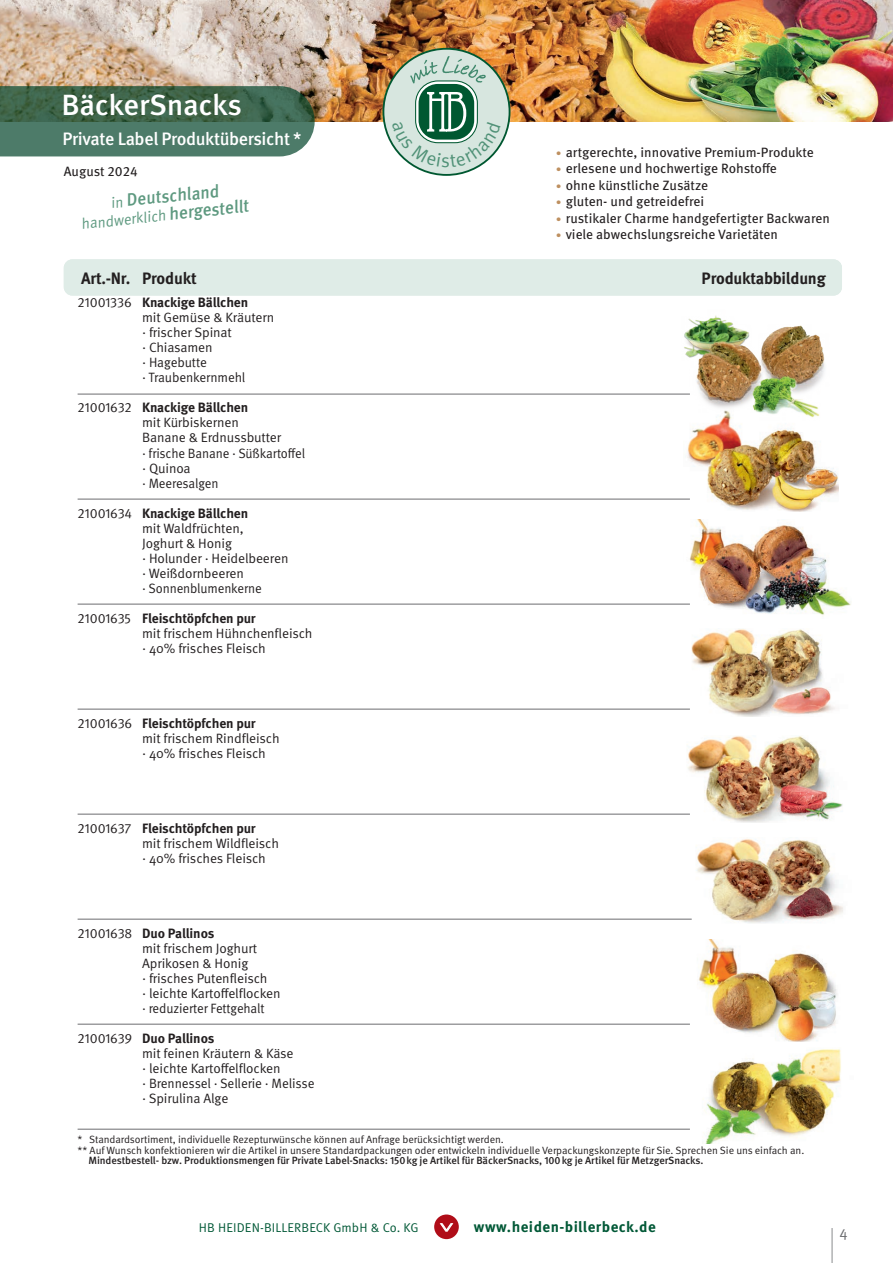
<style>
.page{position:relative;width:893px;height:1263px;background:#fff}
.page>*{position:absolute;margin:0;border:0;box-sizing:border-box;transform-origin:0 0}
.t1{font:55.5px "Meta Pro Norm";color:#6c6d70;scale:.2 1}
.t2{font:500 29.25px "Meta Pro";letter-spacing:-.015em;color:#fff}
.t3{font:500 18px "Meta Pro";letter-spacing:-.02em;color:#fff}
.t4{font:500 17.85px "Meta Pro";color:#5e9980;scale:.95 1}
.t5{font:700 16.5px "Meta Pro";letter-spacing:-.01em;color:#231f20}
.t6{font:15.3px "Meta Pro Norm";color:#5e9980;scale:.95 1}
.t7{font:700 15px "Meta Pro";letter-spacing:.03em;color:#005836}
.t8{font:15px "Meta Pro Norm";color:#6c6d70}
.t9{font:13.5px/15px "Meta Pro Norm";letter-spacing:-.01em;color:#231f20}
.t10{font:13.5px "Meta Pro";color:#231f20}
.t11{font:700 13.5px "Meta Pro";letter-spacing:-.01em;color:#231f20}
.t12{font:12.75px "Meta Pro Norm";letter-spacing:.01em;color:#005836}
.t13{font:10.5px/10.5px "Meta Pro Norm";letter-spacing:-.01em;color:#231f20}
.t14{font:500 10.5px "Meta Pro";letter-spacing:-.01em;color:#231f20}
.s1{font-family:"Meta Pro Norm";font-weight:400;font-size:15.3px}
.s2{font-family:"Meta Pro";font-weight:500;font-size:17.85px}
.s3{font-size:10.5px;color:#be9060}
.s4{font-family:"Meta Pro Norm";font-weight:400}
</style>
<div class="page">
<img style="left:684px;top:520px;width:167px;height:96px">
<img style="left:684px;top:421px;width:154px;height:90px">
<img style="left:685px;top:629px;width:150px;height:87px">
<img style="left:678px;top:735px;width:165px;height:88px">
<img style="left:687px;top:839px;width:156px;height:84px">
<img style="left:672px;top:939px;width:165px;height:103px">
<img style="left:677px;top:1049px;width:164px;height:94px">
<img style="left:675px;top:315px;width:150px;height:106px">
<img style="left:0;top:0;width:893px;height:121px">
<svg style="left:0;top:86px;width:315px;height:70px;background:#47705a"></svg>
<svg style="left:383px;top:49px;width:127px;height:126px;background:#b6d0c4"></svg>
<svg style="left:410px;top:56px;width:76px;height:28px;background:#bbd3c6"></svg>
<svg style="left:416px;top:81px;width:61px;height:62px"></svg>
<div style="left:419px;top:84px;width:55px;height:56px;background:#005831;border-radius:19px"></div>
<div style="left:64px;top:259px;width:778px;height:37px;background:#dfece7"></div>
<hr style="left:78px;top:394px;width:612px;height:1px;background:#6c6d70">
<hr style="left:78px;top:499px;width:612px;height:1px;background:#6c6d70">
<hr style="left:78px;top:604px;width:612px;height:1px;background:#6c6d70">
<hr style="left:78px;top:709px;width:612px;height:1px;background:#6c6d70">
<hr style="left:78px;top:814px;width:612px;height:1px;background:#6c6d70">
<hr style="left:78px;top:919px;width:614px;height:1px;background:#6c6d70">
<hr style="left:78px;top:1024px;width:612px;height:1px;background:#6c6d70">
<hr style="left:78px;top:1129px;width:612px;height:1px;background:#6c6d70">
<div style="left:434px;top:1214px;width:25px;height:25px;background:#b00d18;border-radius:50%"></div>
<svg style="left:440px;top:1223px;width:13px;height:8px"></svg>
<svg style="left:392px;top:92px;width:109px;height:76px"></svg>
<h2 class="t2" style="left:62px;top:82px;width:182px">BäckerSnacks</h2>
<h3 class="t3" style="left:63px;top:125px;width:240px">Private Label Produktübersicht *</h3>
<h3 class="t4" style="left:110px;top:188px;width:116px;rotate:-6deg"><span class="s1">in</span> Deutschland</h3>
<p class="t10" style="left:64px;top:161px;width:75px">August 2024</p>
<p class="t6" style="left:80px;top:212px;width:178px;rotate:-6deg">handwerklich <span class="s2">hergestellt</span></p>
<p class="t10" style="left:556px;top:142px;width:259px"><span class="s3">•</span> artgerechte, innovative Premium-Produkte</p>
<p class="t10" style="left:556px;top:158px;width:222px"><span class="s3">•</span> erlesene und hochwertige Rohstoffe</p>
<p class="t10" style="left:556px;top:175px;width:154px"><span class="s3">•</span> ohne künstliche Zusätze</p>
<p class="t10" style="left:556px;top:191px;width:150px"><span class="s3">•</span> gluten- und getreidefrei</p>
<p class="t10" style="left:556px;top:208px;width:275px"><span class="s3">•</span> rustikaler Charme handgefertigter Backwaren</p>
<p class="t10" style="left:556px;top:224px;width:223px"><span class="s3">•</span> viele abwechslungsreiche Varietäten</p>
<p class="t5" style="left:81px;top:265px;width:117px">Art.-Nr. Produkt</p>
<p class="t5" style="left:702px;top:265px;width:126px">Produktabbildung</p>
<p class="t11" style="left:78px;top:292px;width:172px"><span class="s4">21001336</span> Knackige Bällchen</p>
<p class="t9" style="left:142px;top:309px;width:134px">mit Gemüse &amp; Kräutern · frischer Spinat<br>· Chiasamen<br>· Hagebutte<br>· Traubenkernmehl</p>
<p class="t11" style="left:78px;top:397px;width:172px"><span class="s4">21001632</span> Knackige Bällchen</p>
<p class="t9" style="left:142px;top:414px;width:165px">mit Kürbiskernen<br>Banane &amp; Erdnussbutter<br>· frische Banane · Süßkartoffel · Quinoa<br>· Meeresalgen</p>
<p class="t11" style="left:78px;top:502px;width:172px"><span class="s4">21001634</span> Knackige Bällchen</p>
<p class="t9" style="left:142px;top:519px;width:148px">mit Waldfrüchten,<br>Joghurt &amp; Honig<br>· Holunder · Heidelbeeren · Weißdornbeeren<br>· Sonnenblumenkerne</p>
<p class="t11" style="left:78px;top:607px;width:180px"><span class="s4">21001635</span> Fleischtöpfchen pur</p>
<p class="t9" style="left:142px;top:624px;width:172px">mit frischem Hühnchenfleisch · 40% frisches Fleisch</p>
<p class="t11" style="left:78px;top:712px;width:180px"><span class="s4">21001636</span> Fleischtöpfchen pur</p>
<p class="t9" style="left:142px;top:729px;width:139px">mit frischem Rindfleisch · 40% frisches Fleisch</p>
<p class="t11" style="left:78px;top:817px;width:180px"><span class="s4">21001637</span> Fleischtöpfchen pur</p>
<p class="t9" style="left:142px;top:834px;width:138px">mit frischem Wildfleisch · 40% frisches Fleisch</p>
<p class="t11" style="left:78px;top:922px;width:138px"><span class="s4">21001638</span> Duo Pallinos</p>
<p class="t9" style="left:142px;top:939px;width:140px">mit frischem Joghurt<br>Aprikosen &amp; Honig<br>· frisches Putenfleisch<br>· leichte Kartoffelflocken · reduzierter Fettgehalt</p>
<p class="t11" style="left:78px;top:1027px;width:138px"><span class="s4">21001639</span> Duo Pallinos</p>
<p class="t9" style="left:142px;top:1044px;width:174px">mit feinen Kräutern &amp; Käse<br>· leichte Kartoffelflocken<br>· Brennessel · Sellerie · Melisse · Spirulina Alge</p>
<p class="t13" style="left:78px;top:1133px;width:728px">* Standardsortiment, individuelle Rezepturwünsche können auf Anfrage berücksichtigt werden.<br>** Auf Wunsch konfektionieren wir die Artikel in unsere Standardpackungen oder entwickeln individuelle Verpackungskonzepte für Sie. Sprechen Sie uns einfach an.</p>
<p class="t14" style="left:88px;top:1152px;width:617px">Mindestbestell- bzw. Produktionsmengen für Private Label-Snacks: 150 kg je Artikel für BäckerSnacks, 100 kg je Artikel für MetzgerSnacks.</p>
<p class="t12" style="left:199px;top:1218px;width:221px">HB HEIDEN-BILLERBECK GmbH &amp; Co. KG</p>
<p class="t7" style="left:474px;top:1215px;width:183px">www.heiden-billerbeck.de</p>
<h1 class="t1" style="left:831px;top:1209px;width:16px">|</h1>
<p class="t8" style="left:839px;top:1220px;width:10px">4</p>
</div>
